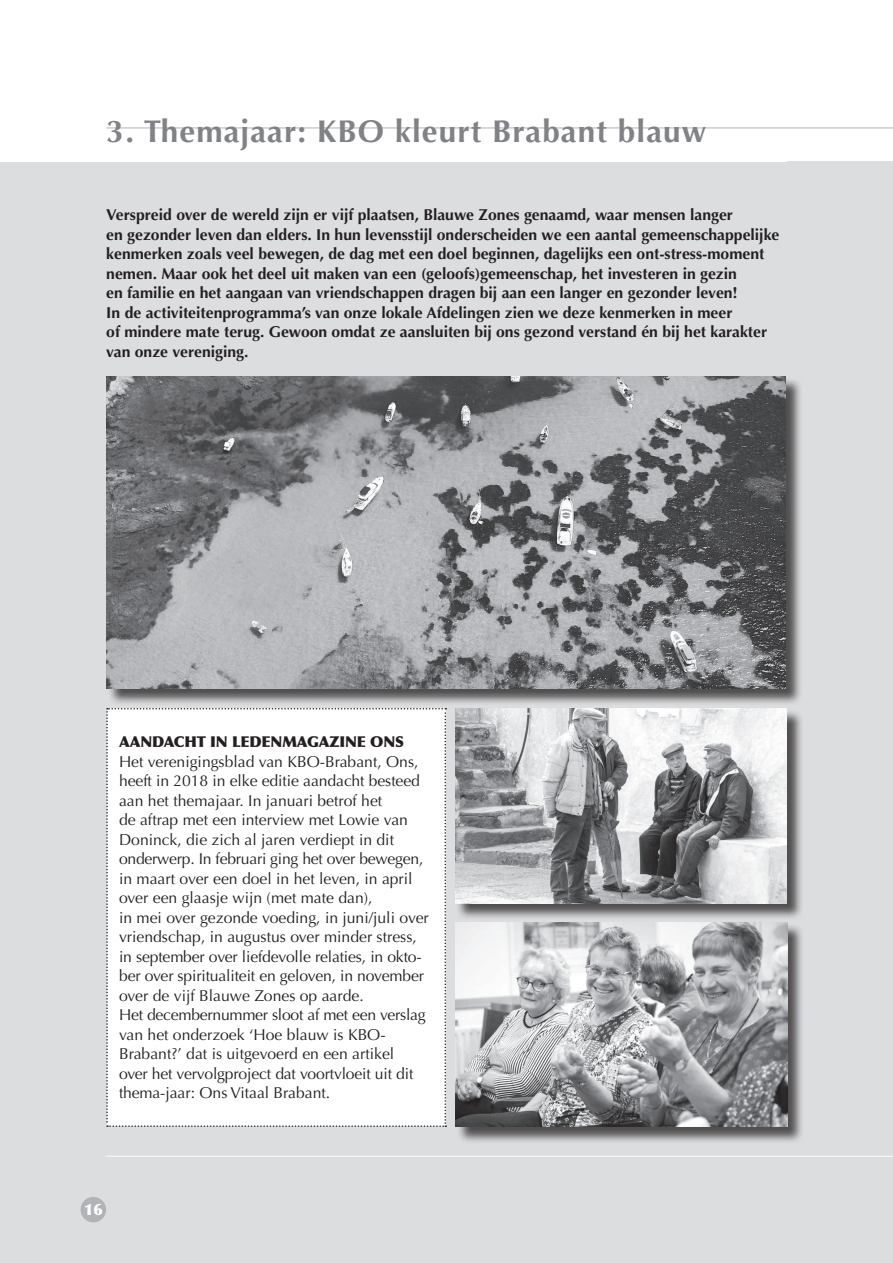
<style>
.page{position:relative;width:893px;height:1263px;background:#fff}
.page>*{position:absolute;margin:0;border:0;box-sizing:border-box;transform-origin:0 0}
.t1{font:700 31.5px "Optima";letter-spacing:.035em;color:#808285}
.t2{font:15.75px/19.5px "Optima";color:#231f20}
.t3{font:700 15.75px/19.5px "Optima";color:#231f20}
.t4{font:900 15.75px "Optima";color:#fff}
.t5{font:900 15px "Optima";letter-spacing:-.01em;color:#231f20}
</style>
<div class="page">
<div style="left:0;top:162px;width:893px;height:1101px;background:#dcdddf"></div>
<hr style="left:106px;top:128px;width:787px;height:1px;background:#b2b3b7">
<div style="left:107px;top:377px;width:696px;height:329px;background:#231f20;opacity:.75"></div>
<img style="left:106px;top:376px;width:680px;height:312px">
<div style="left:456px;top:709px;width:347px;height:211px;background:#231f20;opacity:.75"></div>
<img style="left:455px;top:708px;width:331px;height:195px">
<div style="left:456px;top:923px;width:349px;height:221px;background:#231f20;opacity:.75"></div>
<img style="left:455px;top:922px;width:332px;height:205px">
<hr style="left:106px;top:1156px;width:787px;height:1px;background:#fff">
<div style="left:81px;top:1197px;width:25px;height:25px;background:#b2b3b7;border-radius:50%"></div>
<div style="left:106px;top:708px;width:340px;height:419px;background:#fff"></div>
<h1 class="t1" style="left:106px;top:113px;width:601px">3. Themajaar: KBO kleurt Brabant blauw</h1>
<p class="t3" style="left:106px;top:206px;width:675px">Verspreid over de wereld zijn er vijf plaatsen, Blauwe Zones genaamd, waar mensen langer<br>en gezonder leven dan elders. In hun levensstijl onderscheiden we een aantal gemeenschappelijke kenmerken zoals veel bewegen, de dag met een doel beginnen, dagelijks een ont-stress-moment nemen. Maar ook het deel uit maken van een (geloofs)gemeenschap, het investeren in gezin<br>en familie en het aangaan van vriendschappen dragen bij aan een langer en gezonder leven!<br>In de activiteitenprogramma’s van onze lokale Afdelingen zien we deze kenmerken in meer<br>of mindere mate terug. Gewoon omdat ze aansluiten bij ons gezond verstand én bij het karakter van onze vereniging.</p>
<p class="t5" style="left:119px;top:733px;width:287px">AANDACHT IN LEDENMAGAZINE ONS</p>
<p class="t2" style="left:119px;top:752px;width:311px">Het verenigingsblad van KBO-Brabant, Ons, heeft in 2018 in elke editie aandacht besteed aan het themajaar. In januari betrof het<br>de aftrap met een interview met Lowie van Doninck, die zich al jaren verdiept in dit onderwerp. In februari ging het over bewegen, in maart over een doel in het leven, in april over een glaasje wijn (met mate dan),<br>in mei over gezonde voeding, in juni/juli over vriendschap, in augustus over minder stress, in september over liefdevolle relaties, in okto&shy;ber over spiritualiteit en geloven, in november over de vijf Blauwe Zones op aarde.<br>Het decembernummer sloot af met een verslag van het onderzoek ‘Hoe blauw is KBO-Brabant?’ dat is uitgevoerd en een artikel<br>over het vervolgproject dat voortvloeit uit dit thema-jaar: Ons Vitaal Brabant.</p>
<p class="t4" style="left:84px;top:1200px;width:20px">16</p>
</div>
